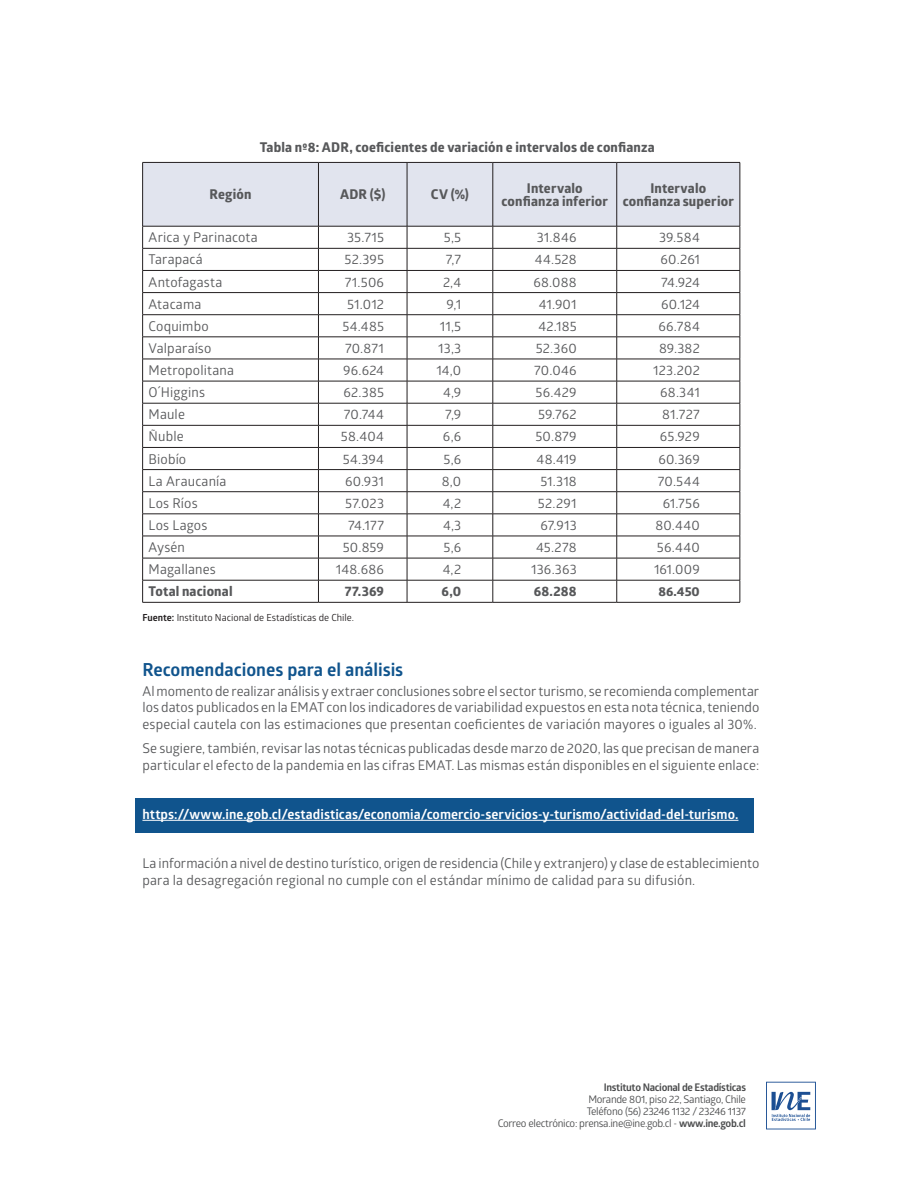
<style>
.page{position:relative;width:918px;height:1188px;background:#fff}
.page>*{position:absolute;margin:0;border:0;box-sizing:border-box;transform-origin:0 0}
.Subtítulo{font:700 18px "Glober";color:#10548d}
.texto{font:13.5px/16.2px "Glober";letter-spacing:.01em;color:#57585a}
.texto-2{font:700 13.5px/13.5px "Globerx";letter-spacing:.015em;color:#57585a;text-align:center}
.texto-3{font:700 13.5px "Glober";letter-spacing:.005em;color:#fff}
.texto-4{font:700 12.75px "Globerx";color:#57585a}
.t1{font:10.5px "Glober";letter-spacing:-.03em;color:#4b4c4d}
.t2{font:700 10.5px "Glober";letter-spacing:-.03em;color:#4b4c4d}
.t3{font:9.75px "Glober";color:#231f20}
.s1{font-weight:700}
</style>
<div class="page">
<div style="left:135px;top:798px;width:619px;height:34px;background:#10548d"></div>
<svg style="left:766px;top:1082px;width:50px;height:47px"></svg>
<hr style="left:142px;top:820px;width:596px;height:1px;background:#fff">
<svg style="left:142px;top:162px;width:599px;height:440px"></svg>
<hr style="left:142px;top:602px;width:176px;height:1px;background:#231f20">
<hr style="left:318px;top:602px;width:89px;height:1px;background:#231f20">
<hr style="left:407px;top:602px;width:86px;height:1px;background:#231f20">
<hr style="left:493px;top:602px;width:124px;height:1px;background:#231f20">
<hr style="left:617px;top:602px;width:123px;height:1px;background:#231f20">
<hr style="left:142px;top:162px;width:176px;height:1px;background:#231f20">
<hr style="left:142px;top:163px;width:1px;height:63px;background:#231f20">
<hr style="left:142px;top:226px;width:176px;height:1px;background:#231f20">
<hr style="left:318px;top:162px;width:89px;height:1px;background:#231f20">
<hr style="left:318px;top:163px;width:1px;height:63px;background:#231f20">
<hr style="left:318px;top:226px;width:89px;height:1px;background:#231f20">
<hr style="left:407px;top:162px;width:86px;height:1px;background:#231f20">
<hr style="left:407px;top:163px;width:1px;height:63px;background:#231f20">
<hr style="left:407px;top:226px;width:86px;height:1px;background:#231f20">
<hr style="left:493px;top:162px;width:124px;height:1px;background:#231f20">
<hr style="left:493px;top:163px;width:1px;height:63px;background:#231f20">
<hr style="left:493px;top:226px;width:124px;height:1px;background:#231f20">
<hr style="left:617px;top:162px;width:123px;height:1px;background:#231f20">
<hr style="left:616px;top:163px;width:1px;height:63px;background:#231f20">
<hr style="left:740px;top:163px;width:1px;height:63px;background:#231f20">
<hr style="left:617px;top:226px;width:123px;height:1px;background:#231f20">
<p class="texto-2" style="left:260px;top:140px;width:397px">Tabla nº8: ADR, coeficientes de variación e intervalos de confianza</p>
<p class="texto-2" style="left:210px;top:188px;width:43px">Región</p>
<p class="texto-2" style="left:340px;top:188px;width:47px">ADR ($)</p>
<p class="texto-2" style="left:431px;top:188px;width:40px">CV (%)</p>
<p class="texto-2" style="left:502px;top:181px;width:108px">Intervalo confianza inferior</p>
<p class="texto-2" style="left:623px;top:181px;width:113px">Intervalo confianza superior</p>
<p class="texto" style="left:149px;top:229px;width:111px">Arica y Parinacota</p>
<p class="texto" style="left:347px;top:229px;width:38px">35.715</p>
<p class="texto" style="left:444px;top:229px;width:19px">5,5</p>
<p class="texto" style="left:537px;top:229px;width:42px">31.846</p>
<p class="texto" style="left:659px;top:229px;width:42px">39.584</p>
<p class="texto" style="left:149px;top:251px;width:56px">Tarapacá</p>
<p class="texto" style="left:345px;top:251px;width:41px">52.395</p>
<p class="texto" style="left:446px;top:251px;width:17px">7,7</p>
<p class="texto" style="left:535px;top:251px;width:43px">44.528</p>
<p class="texto" style="left:661px;top:251px;width:41px">60.261</p>
<p class="texto" style="left:149px;top:273px;width:75px">Antofagasta</p>
<p class="texto" style="left:345px;top:273px;width:41px">71.506</p>
<p class="texto" style="left:443px;top:273px;width:20px">2,4</p>
<p class="texto" style="left:533px;top:273px;width:45px">68.088</p>
<p class="texto" style="left:661px;top:273px;width:40px">74.924</p>
<p class="texto" style="left:149px;top:295px;width:54px">Atacama</p>
<p class="texto" style="left:347px;top:295px;width:38px">51.012</p>
<p class="texto" style="left:446px;top:295px;width:16px">9,1</p>
<p class="texto" style="left:539px;top:295px;width:39px">41.901</p>
<p class="texto" style="left:661px;top:295px;width:40px">60.124</p>
<p class="texto" style="left:149px;top:317px;width:62px">Coquimbo</p>
<p class="texto" style="left:342px;top:317px;width:43px">54.485</p>
<p class="texto" style="left:440px;top:317px;width:23px">11,5</p>
<p class="texto" style="left:538px;top:317px;width:40px">42.185</p>
<p class="texto" style="left:659px;top:317px;width:43px">66.784</p>
<p class="texto" style="left:149px;top:340px;width:64px">Valparaíso</p>
<p class="texto" style="left:345px;top:340px;width:40px">70.871</p>
<p class="texto" style="left:438px;top:340px;width:24px">13,3</p>
<p class="texto" style="left:536px;top:340px;width:43px">52.360</p>
<p class="texto" style="left:659px;top:340px;width:42px">89.382</p>
<p class="texto" style="left:149px;top:362px;width:87px">Metropolitana</p>
<p class="texto" style="left:343px;top:362px;width:42px">96.624</p>
<p class="texto" style="left:436px;top:362px;width:26px">14,0</p>
<p class="texto" style="left:534px;top:362px;width:44px">70.046</p>
<p class="texto" style="left:653px;top:362px;width:48px">123.202</p>
<p class="texto" style="left:149px;top:384px;width:58px">O´Higgins</p>
<p class="texto" style="left:344px;top:384px;width:42px">62.385</p>
<p class="texto" style="left:443px;top:384px;width:20px">4,9</p>
<p class="texto" style="left:536px;top:384px;width:43px">56.429</p>
<p class="texto" style="left:660px;top:384px;width:41px">68.341</p>
<p class="texto" style="left:149px;top:406px;width:38px">Maule</p>
<p class="texto" style="left:344px;top:406px;width:42px">70.744</p>
<p class="texto" style="left:445px;top:406px;width:17px">7,9</p>
<p class="texto" style="left:538px;top:406px;width:40px">59.762</p>
<p class="texto" style="left:662px;top:406px;width:39px">81.727</p>
<p class="texto" style="left:149px;top:428px;width:37px">Ñuble</p>
<p class="texto" style="left:341px;top:428px;width:45px">58.404</p>
<p class="texto" style="left:443px;top:428px;width:20px">6,6</p>
<p class="texto" style="left:535px;top:428px;width:43px">50.879</p>
<p class="texto" style="left:660px;top:428px;width:41px">65.929</p>
<p class="texto" style="left:149px;top:450px;width:39px">Biobío</p>
<p class="texto" style="left:343px;top:450px;width:43px">54.394</p>
<p class="texto" style="left:443px;top:450px;width:19px">5,6</p>
<p class="texto" style="left:537px;top:450px;width:42px">48.419</p>
<p class="texto" style="left:658px;top:450px;width:43px">60.369</p>
<p class="texto" style="left:149px;top:472px;width:79px">La Araucanía</p>
<p class="texto" style="left:345px;top:472px;width:40px">60.931</p>
<p class="texto" style="left:442px;top:472px;width:21px">8,0</p>
<p class="texto" style="left:540px;top:472px;width:38px">51.318</p>
<p class="texto" style="left:658px;top:472px;width:43px">70.544</p>
<p class="texto" style="left:149px;top:494px;width:51px">Los Ríos</p>
<p class="texto" style="left:345px;top:494px;width:40px">57.023</p>
<p class="texto" style="left:443px;top:494px;width:20px">4,2</p>
<p class="texto" style="left:538px;top:494px;width:40px">52.291</p>
<p class="texto" style="left:663px;top:494px;width:39px">61.756</p>
<p class="texto" style="left:149px;top:517px;width:60px">Los Lagos</p>
<p class="texto" style="left:348px;top:517px;width:37px">74.177</p>
<p class="texto" style="left:443px;top:517px;width:20px">4,3</p>
<p class="texto" style="left:540px;top:517px;width:38px">67.913</p>
<p class="texto" style="left:656px;top:517px;width:46px">80.440</p>
<p class="texto" style="left:149px;top:539px;width:38px">Aysén</p>
<p class="texto" style="left:343px;top:539px;width:43px">50.859</p>
<p class="texto" style="left:443px;top:539px;width:19px">5,6</p>
<p class="texto" style="left:536px;top:539px;width:42px">45.278</p>
<p class="texto" style="left:657px;top:539px;width:44px">56.440</p>
<p class="texto" style="left:149px;top:561px;width:69px">Magallanes</p>
<p class="texto" style="left:336px;top:561px;width:50px">148.686</p>
<p class="texto" style="left:443px;top:561px;width:20px">4,2</p>
<p class="texto" style="left:531px;top:561px;width:47px">136.363</p>
<p class="texto" style="left:654px;top:561px;width:47px">161.009</p>
<p class="texto-2" style="left:149px;top:585px;width:86px">Total nacional</p>
<p class="texto-2" style="left:345px;top:585px;width:41px">77.369</p>
<p class="texto-2" style="left:442px;top:585px;width:21px">6,0</p>
<p class="texto-2" style="left:534px;top:585px;width:45px">68.288</p>
<p class="texto-4" style="left:659px;top:582px;width:43px">86.450</p>
<p class="t3" style="left:142px;top:611px;width:213px"><span class="s1">Fuente:</span> Instituto Nacional de Estadísticas de Chile.</p>
<p class="Subtítulo" style="left:142px;top:657px;width:262px">Recomendaciones para el análisis</p>
<p class="texto" style="left:142px;top:683px;width:618px;text-align:justify">Al momento de realizar análisis y extraer conclusiones sobre el sector turismo, se recomienda complementar los datos publicados en la EMAT con los indicadores de variabilidad expuestos en esta nota técnica, teniendo especial cautela con las estimaciones que presentan coeficientes de variación mayores o iguales al 30%.</p>
<p class="texto" style="left:142px;top:740px;width:618px">Se sugiere, también, revisar las notas técnicas publicadas desde marzo de 2020, las que precisan de manera particular el efecto de la pandemia en las cifras EMAT. Las mismas están disponibles en el siguiente enlace:</p>
<p class="texto-3" style="left:142px;top:805px;width:598px">https://www.ine.gob.cl/estadisticas/economia/comercio-servicios-y-turismo/actividad-del-turismo.</p>
<p class="texto" style="left:142px;top:855px;width:618px">La información a nivel de destino turístico, origen de residencia (Chile y extranjero) y clase de establecimiento para la desagregación regional no cumple con el estándar mínimo de calidad para su difusión.</p>
<p class="t2" style="left:604px;top:1080px;width:144px">Instituto Nacional de Estadísticas</p>
<p class="t1" style="left:588px;top:1092px;width:159px">Morande 801, piso 22, Santiago, Chile</p>
<p class="t1" style="left:587px;top:1104px;width:161px">Teléfono (56) 23246 1132 / 23246 1137</p>
<p class="t1" style="left:498px;top:1116px;width:250px">Correo electrónico: prensa.ine@ine.gob.cl - <span class="s1">www.ine.gob.cl</span></p>
</div>
